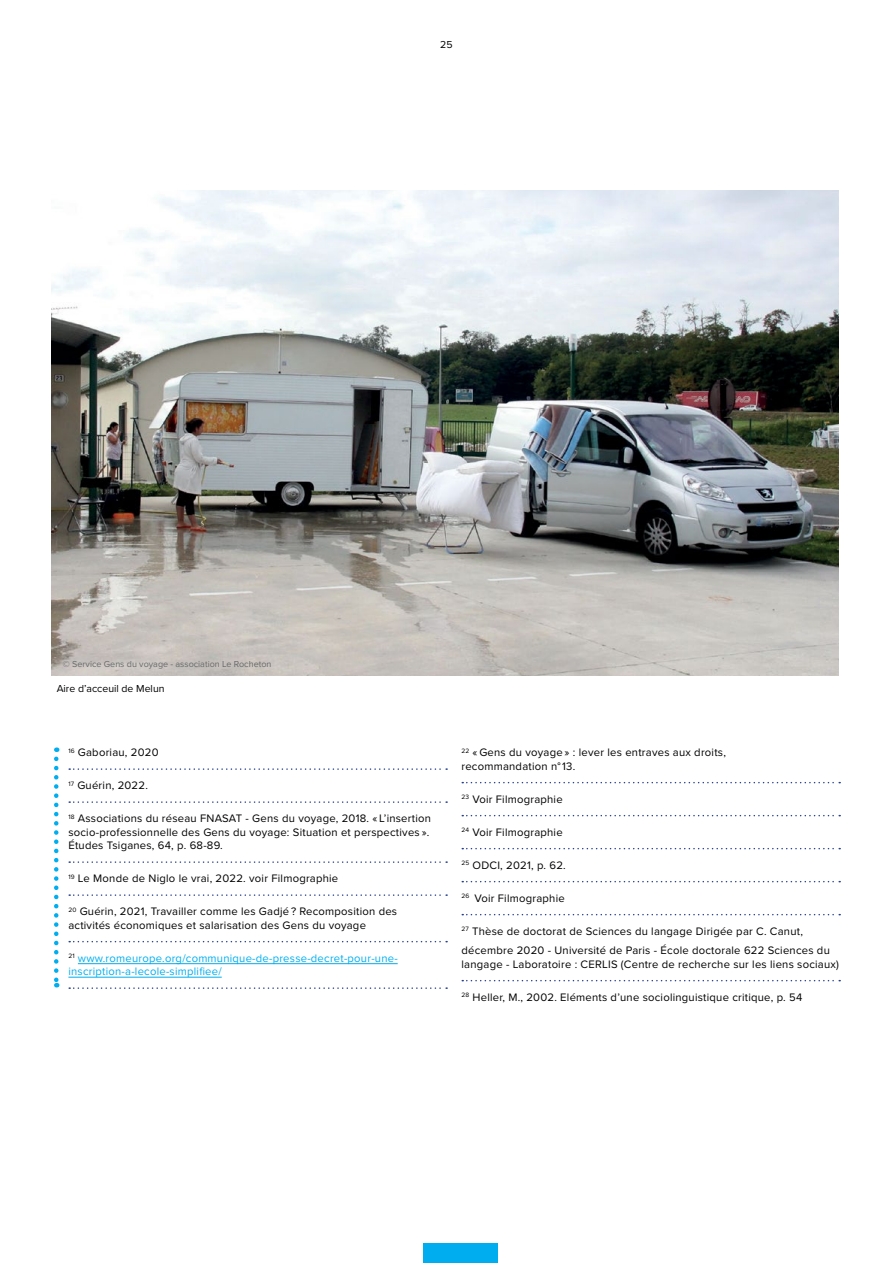
<style>
.page{position:relative;width:893px;height:1263px;background:#fff}
.page>*{position:absolute;margin:0;border:0;box-sizing:border-box;transform-origin:0 0}
.t1{font:11.25px/13.5px "Proxima Nova";letter-spacing:.02em;color:#000}
.t2{font:11.25px/13.5px "Proxima Nova";letter-spacing:.02em;color:#00aeef}
.t3{font:10.5px "Proxima Nova";color:#000}
.t4{font:9px "Proxima Nova";color:#676a6a}
</style>
<div class="page">
<hr style="left:78px;top:963px;width:320px;height:1px;background:#00aeef">
<hr style="left:68px;top:977px;width:154px;height:1px;background:#00aeef">
<svg style="left:69px;top:768px;width:378px;height:2px"></svg>
<svg style="left:69px;top:801px;width:378px;height:2px"></svg>
<svg style="left:69px;top:861px;width:378px;height:2px"></svg>
<svg style="left:69px;top:894px;width:378px;height:2px"></svg>
<svg style="left:69px;top:941px;width:378px;height:1px"></svg>
<svg style="left:69px;top:987px;width:378px;height:2px"></svg>
<svg style="left:54px;top:759px;width:4px;height:228px"></svg>
<img style="left:51px;top:190px;width:788px;height:485px">
<svg style="left:462px;top:782px;width:378px;height:1px"></svg>
<svg style="left:462px;top:815px;width:378px;height:1px"></svg>
<svg style="left:462px;top:848px;width:378px;height:1px"></svg>
<svg style="left:462px;top:881px;width:378px;height:1px"></svg>
<svg style="left:462px;top:914px;width:378px;height:1px"></svg>
<svg style="left:462px;top:980px;width:378px;height:1px"></svg>
<div style="left:424px;top:1243px;width:74px;height:20px;background:#00aeef"></div>
<p class="t3" style="left:440px;top:37px;width:14px">25</p>
<p class="t4" style="left:63px;top:657px;width:210px">© Service Gens du voyage - association Le Rocheton</p>
<p class="t3" style="left:57px;top:681px;width:109px">Aire d’acceuil de Melun</p>
<p class="t1" style="left:68px;top:745px;width:92px"><sup>16</sup> Gaboriau, 2020</p>
<p class="t1" style="left:68px;top:778px;width:81px"><sup>17</sup> Guérin, 2022.</p>
<p class="t1" style="left:68px;top:811px;width:364px"><sup>18</sup> Associations du réseau FNASAT - Gens du voyage, 2018. « L’insertion socio-professionnelle des Gens du voyage: Situation et perspectives ».<br>Études Tsiganes, 64, p. 68-89.</p>
<p class="t1" style="left:68px;top:871px;width:271px"><sup>19</sup> Le Monde de Niglo le vrai, 2022. voir Filmographie</p>
<p class="t1" style="left:68px;top:904px;width:330px"><sup>20</sup> Guérin, 2021, Travailler comme les Gadjé ? Recomposition des activités économiques et salarisation des Gens du voyage</p>
<p class="t2" style="left:68px;top:951px;width:331px"><sup>21</sup> www.romeurope.org/communique-de-presse-decret-pour-une&shy;inscription-a-lecole-simplifiee/</p>
<p class="t1" style="left:461px;top:745px;width:266px"><sup>22</sup> « Gens du voyage » : lever les entraves aux droits, recommandation n°13.</p>
<p class="t1" style="left:461px;top:792px;width:103px"><sup>23</sup> Voir Filmographie</p>
<p class="t1" style="left:461px;top:825px;width:103px"><sup>24</sup> Voir Filmographie</p>
<p class="t1" style="left:461px;top:858px;width:106px"><sup>25</sup> ODCI, 2021, p. 62.</p>
<p class="t1" style="left:461px;top:891px;width:105px"><sup>26</sup> Voir Filmographie</p>
<p class="t1" style="left:461px;top:921px;width:370px;line-height:19.5px"><sup>27</sup> Thèse de doctorat de Sciences du langage Dirigée par C. Canut, décembre 2020 - Université de Paris - École doctorale 622 Sciences du</p>
<p class="t1" style="left:461px;top:957px;width:379px">langage - Laboratoire : CERLIS (Centre de recherche sur les liens sociaux)</p>
<p class="t1" style="left:461px;top:990px;width:342px"><sup>28</sup> Heller, M., 2002. Eléments d’une sociolinguistique critique, p. 54</p>
</div>
